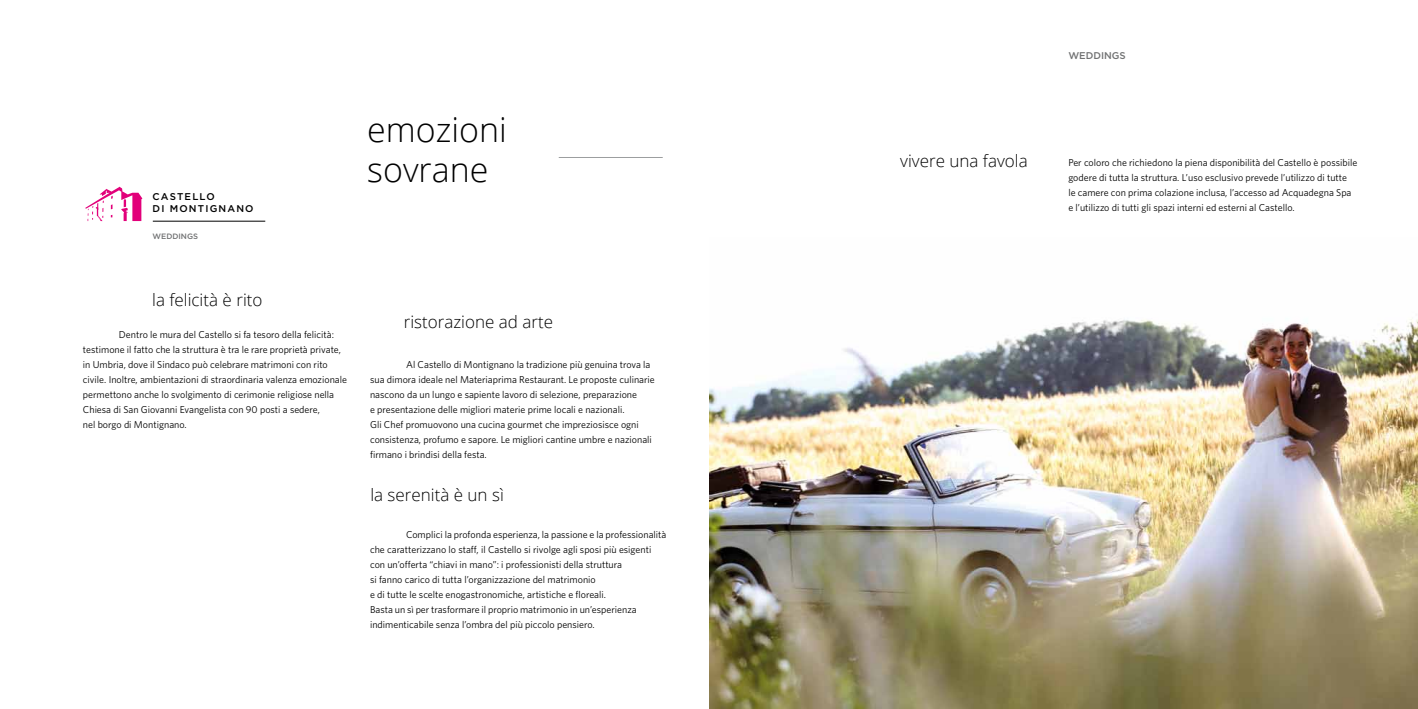
<style>
.page{position:relative;width:1418px;height:709px;background:#fff}
.page>*{position:absolute;margin:0;border:0;box-sizing:border-box;transform-origin:0 0}
.t1{font:300 34px/40.7px "Open Sans";color:#000}
.t2{font:300 17px "Open Sans";color:#000}
.t3{font:10px/15px "Whitney HTF";color:#000}
.t4{font:500 9.8px/11.8px "Gotham HTF";letter-spacing:.12em;color:#000}
.t5{font:500 9.8px "Gotham HTF";color:#707172}
.t6{font:500 7.7px "Gotham HTF";color:#707172}
</style>
<div class="page">
<hr style="left:558px;top:157px;width:104px;height:1px;background:#9c9e9f">
<svg style="left:85px;top:186px;width:57px;height:35px"></svg>
<hr style="left:153px;top:221px;width:112px;height:1px;background:#000">
<img style="left:709px;top:319px;width:708px;height:390px">
<p class="t4" style="left:152px;top:190px;width:103px">CASTELLO<br>DI MONTIGNANO</p>
<p class="t6" style="left:152px;top:232px;width:47px">WEDDINGS</p>
<h2 class="t2" style="left:152px;top:288px;width:112px">la felicità è rito</h2>
<p class="t3" style="left:83px;top:327px;width:266px;text-indent:36px">Dentro le mura del Castello si fa tesoro della felicità: testimone il fatto che la struttura è tra le rare proprietà private, in Umbria, dove il Sindaco può celebrare matrimoni con rito civile. Inoltre, ambientazioni di straordinaria valenza emozionale permettono anche lo svolgimento di cerimonie religiose nella Chiesa di San Giovanni Evangelista con 90 posti a sedere,<br>nel borgo di Montignano.</p>
<h1 class="t1" style="left:367px;top:108px;width:141px">emozioni sovrane</h1>
<h2 class="t2" style="left:404px;top:310px;width:151px">ristorazione ad arte</h2>
<p class="t3" style="left:370px;top:357px;width:286px;text-indent:36px">Al Castello di Montignano la tradizione più genuina trova la sua dimora ideale nel Materiaprima Restaurant. Le proposte culinarie nascono da un lungo e sapiente lavoro di selezione, preparazione<br>e presentazione delle migliori materie prime locali e nazionali.<br>Gli Chef promuovono una cucina gourmet che impreziosisce ogni consistenza, profumo e sapore. Le migliori cantine umbre e nazionali firmano i brindisi della festa.</p>
<h2 class="t2" style="left:370px;top:483px;width:135px">la serenità è un sì</h2>
<p class="t3" style="left:370px;top:527px;width:298px;text-indent:36px">Complici la profonda esperienza, la passione e la professionalità che caratterizzano lo staff, il Castello si rivolge agli sposi più esigenti con un’offerta “chiavi in mano”: i professionisti della struttura<br>si fanno carico di tutta l’organizzazione del matrimonio<br>e di tutte le scelte enogastronomiche, artistiche e floreali.<br>Basta un sì per trasformare il proprio matrimonio in un’esperienza indimenticabile senza l’ombra del più piccolo pensiero.</p>
<h2 class="t2" style="left:900px;top:149px;width:129px">vivere una favola</h2>
<p class="t5" style="left:1068px;top:50px;width:59px">WEDDINGS</p>
<p class="t3" style="left:1068px;top:155px;width:290px">Per coloro che richiedono la piena disponibilità del Castello è possibile godere di tutta la struttura. L’uso esclusivo prevede l’utilizzo di tutte<br>le camere con prima colazione inclusa, l’accesso ad Acquadegna Spa e l’utilizzo di tutti gli spazi interni ed esterni al Castello.</p>
</div>
